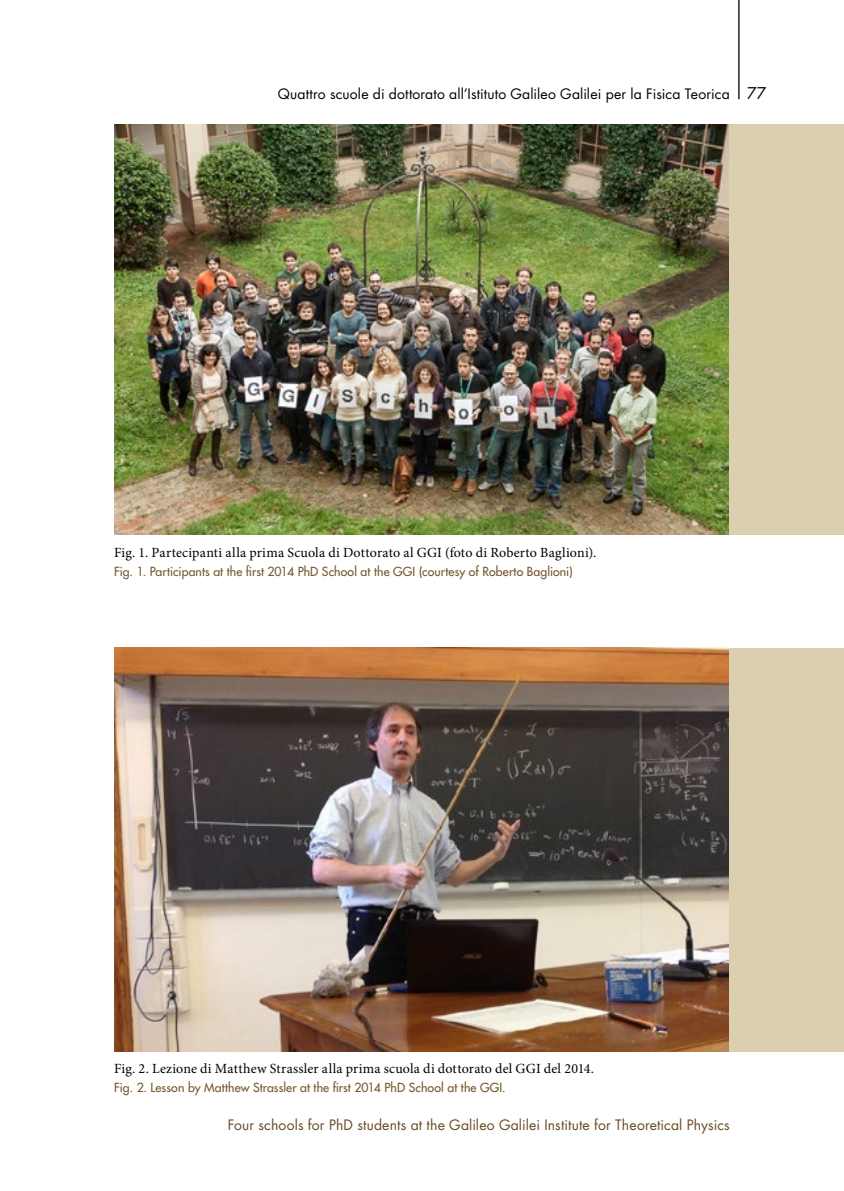
<style>
.page{position:relative;width:844px;height:1191px;background:#fff}
.page>*{position:absolute;margin:0;border:0;box-sizing:border-box;transform-origin:0 0}
.t1{font:15.75px "Futura Std";color:#000}
.t2{font:14px "Minion Pro";letter-spacing:.015em;color:#000}
.t3{font:14px "Futura Std";letter-spacing:.01em;color:#684a21}
.t4{font:14px "Futura Std";letter-spacing:.01em;color:#000}
.t5{font:500 12.25px "Futura Std";letter-spacing:.01em;color:#75562d}
</style>
<div class="page">
<hr style="left:738px;top:0;width:1px;height:99px;background:#000">
<img style="left:114px;top:124px;width:615px;height:410px">
<img style="left:114px;top:648px;width:615px;height:403px">
<div style="left:729px;top:124px;width:114px;height:410px;background:#dacfae"></div>
<div style="left:729px;top:648px;width:114px;height:403px;background:#dacfae"></div>
<p class="t4" style="left:278px;top:85px;width:453px">Quattro scuole di dottorato all’Istituto Galileo Galilei per la Fisica Teorica</p>
<p class="t1" style="left:747px;top:83px;width:21px">77</p>
<p class="t2" style="left:114px;top:543px;width:483px">Fig. 1. Partecipanti alla prima Scuola di Dottorato al GGI (foto di Roberto Baglioni).</p>
<p class="t5" style="left:114px;top:564px;width:460px">Fig. 1. Participants at the first 2014 PhD School at the GGI (courtesy of Roberto Baglioni)</p>
<p class="t2" style="left:114px;top:1059px;width:481px">Fig. 2. Lezione di Matthew Strassler alla prima scuola di dottorato del GGI del 2014.</p>
<p class="t5" style="left:114px;top:1079px;width:393px">Fig. 2. Lesson by Matthew Strassler at the first 2014 PhD School at the GGI.</p>
<p class="t3" style="left:227px;top:1116px;width:503px">Four schools for PhD students at the Galileo Galilei Institute for Theoretical Physics</p>
</div>
